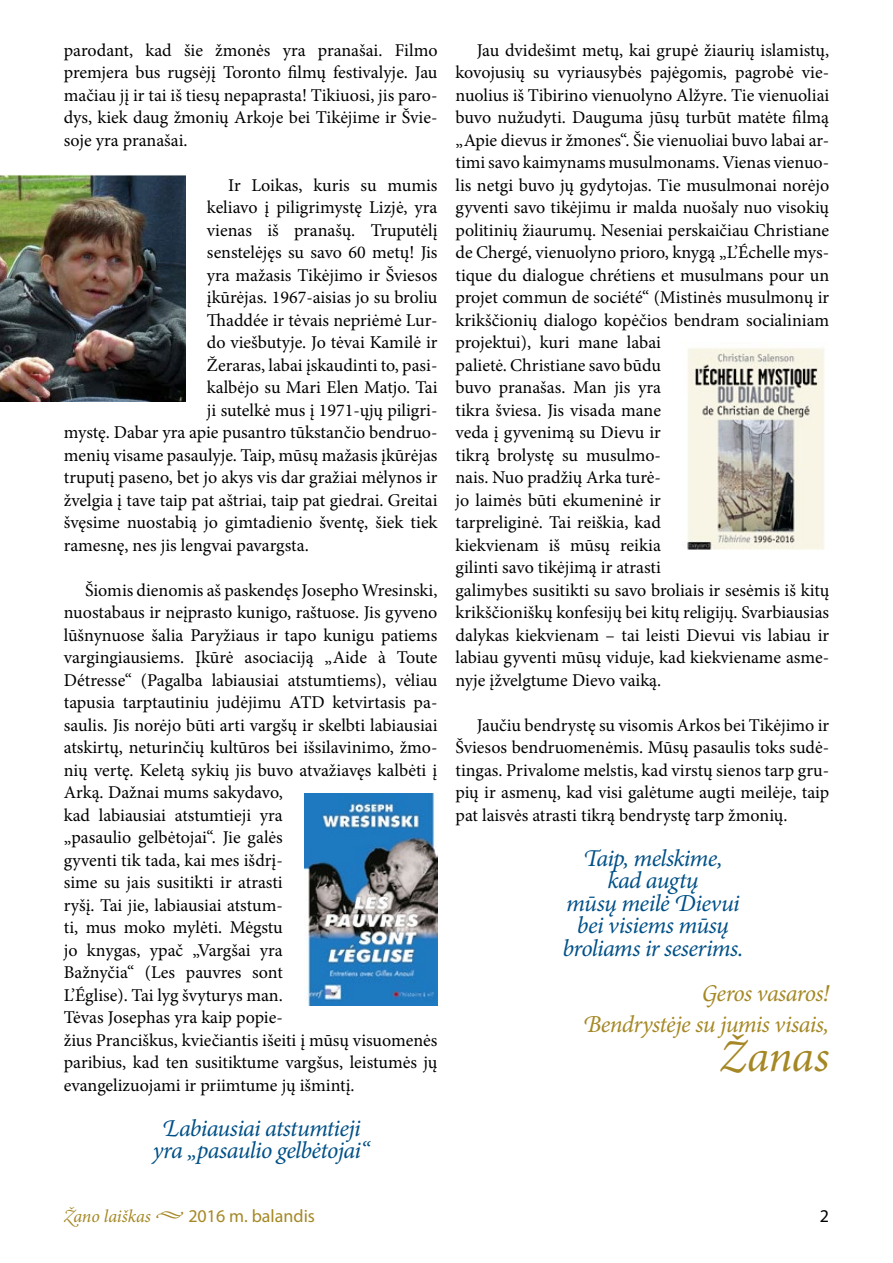
<style>
.page{position:relative;width:893px;height:1263px;background:#fff}
.page>*{position:absolute;margin:0;border:0;box-sizing:border-box;transform-origin:0 0}
.t1{font:italic 45px "Minion Pro";letter-spacing:-.005em;color:#a58825}
.t2{font:italic 24px/22.5px "Minion Pro";letter-spacing:-.025em;color:#005087;text-align:center}
.t3{font:italic 24px/31px "Minion Pro";letter-spacing:-.02em;color:#a58825;text-align:right}
.t4{font:18px/22.5px "Minion Pro";color:#000;text-align:justify}
.t5{font:18px "Myriad Pro";color:#a58825}
.t6{font:18px "Myriad Pro";color:#000}
.s1{font-family:"Adobe Garamond Pro";font-style:italic}
.s2{font-family:"Minion Pro";font-style:italic}
</style>
<div class="page">
<img style="left:687px;top:348px;width:137px;height:202px">
<img style="left:304px;top:793px;width:133px;height:213px">
<img style="left:0;top:174px;width:186px;height:228px">
<p class="t4" style="left:64px;top:39px;width:375px">parodant, kad šie žmonės yra pranašai. Filmo premjera bus rugsėjį Toronto filmų festivalyje. Jau mačiau jį ir tai iš tiesų nepaprasta! Tikiuosi, jis paro&shy;dys, kiek daug žmonių Arkoje bei Tikėjime ir Švie&shy;soje yra pranašai.</p>
<p class="t4" style="left:228px;top:174px;width:211px">Ir Loikas, kuris su mumis</p>
<p class="t4" style="left:207px;top:196px;width:232px">keliavo į piligrimystę Lizjė, yra</p>
<p class="t4" style="left:207px;top:219px;width:232px">vienas iš pranašų. Truputėlį</p>
<p class="t4" style="left:207px;top:241px;width:232px">senstelėjęs su savo 60 metų! Jis</p>
<p class="t4" style="left:207px;top:264px;width:232px">yra mažasis Tikėjimo ir Šviesos</p>
<p class="t4" style="left:207px;top:286px;width:232px">įkūrėjas. 1967-aisias jo su broliu</p>
<p class="t4" style="left:207px;top:309px;width:232px">Thaddée ir tėvais nepriėmė Lur-</p>
<p class="t4" style="left:207px;top:331px;width:232px">do viešbutyje. Jo tėvai Kamilė ir</p>
<p class="t4" style="left:207px;top:354px;width:232px">Žeraras, labai įskaudinti to, pasi-</p>
<p class="t4" style="left:207px;top:376px;width:232px">kalbėjo su Mari Elen Matjo. Tai</p>
<p class="t4" style="left:207px;top:399px;width:232px">ji sutelkė mus į 1971-ųjų piligri-</p>
<p class="t4" style="left:64px;top:421px;width:375px">mystę. Dabar yra apie pusantro tūkstančio bendruo-</p>
<p class="t4" style="left:64px;top:444px;width:375px">menių visame pasaulyje. Taip, mūsų mažasis įkūrėjas</p>
<p class="t4" style="left:64px;top:466px;width:375px">truputį paseno, bet jo akys vis dar gražiai mėlynos ir</p>
<p class="t4" style="left:64px;top:489px;width:375px">žvelgia į tave taip pat aštriai, taip pat giedrai. Greitai</p>
<p class="t4" style="left:64px;top:511px;width:375px">švęsime nuostabią jo gimtadienio šventę, šiek tiek</p>
<p class="t4" style="left:64px;top:534px;width:247px">ramesnę, nes jis lengvai pavargsta.</p>
<p class="t4" style="left:64px;top:579px;width:375px;text-align:left;text-indent:21px">Šiomis dienomis aš paskendęs Josepho Wresinski, nuostabaus ir neįprasto kunigo, raštuose. Jis gyveno lūšnynuose šalia Paryžiaus ir tapo kunigu patiems vargingiausiems. Įkūrė asociaciją „Aide à Toute Détresse“ (Pagalba labiausiai atstumtiems), vėliau tapusia tarptautiniu judėjimu ATD ketvirtasis pa&shy;saulis. Jis norėjo būti arti vargšų ir skelbti labiausiai atskirtų, neturinčių kultūros bei išsilavinimo, žmo&shy;nių vertę. Keletą sykių jis buvo atvažiavęs kalbėti į Arką. Dažnai mums sakydavo,<br>kad labiausiai atstumtieji yra<br>„pasaulio gelbėtojai“. Jie galės<br>gyventi tik tada, kai mes išdrį-<br>sime su jais susitikti ir atrasti<br>ryšį. Tai jie, labiausiai atstum-<br>ti, mus moko mylėti. Mėgstu<br>jo knygas, ypač „Vargšai yra<br>Bažnyčia“ (Les pauvres sont<br>L’Église). Tai lyg švyturys man.<br>Tėvas Josephas yra kaip popie-<br>žius Pranciškus, kviečiantis išeiti į mūsų visuomenės paribius, kad ten susitiktume vargšus, leistumės jų evangelizuojami ir priimtume jų išmintį.</p>
<h2 class="t2" style="left:153px;top:1117px;width:218px">Labiausiai atstumtieji yra „pasaulio gelbėtojai“</h2>
<p class="t4" style="left:455px;top:39px;width:375px;text-align:left;text-indent:21px">Jau dvidešimt metų, kai grupė žiaurių islamistų, kovojusių su vyriausybės pajėgomis, pagrobė vie&shy;nuolius iš Tibirino vienuolyno Alžyre. Tie vienuoliai buvo nužudyti. Dauguma jūsų turbūt matėte filmą „Apie dievus ir žmones“. Šie vienuoliai buvo labai ar&shy;timi savo kaimynams musulmonams. Vienas vienuo&shy;lis netgi buvo jų gydytojas. Tie musulmonai norėjo gyventi savo tikėjimu ir malda nuošaly nuo visokių politinių žiaurumų. Neseniai perskaičiau Christiane de Chergé, vienuolyno prioro, knygą „L’Échelle mys&shy;tique du dialogue chrétiens et musulmans pour un projet commun de société“ (Mistinės musulmonų ir krikščionių dialogo kopėčios bendram socialiniam projektui), kuri mane labai<br>palietė. Christiane savo būdu<br>buvo pranašas. Man jis yra<br>tikra šviesa. Jis visada mane<br>veda į gyvenimą su Dievu ir<br>tikrą brolystę su musulmo-<br>nais. Nuo pradžių Arka turė-<br>jo laimės būti ekumeninė ir<br>tarpreliginė. Tai reiškia, kad<br>kiekvienam iš mūsų reikia<br>gilinti savo tikėjimą ir atrasti<br>galimybes susitikti su savo broliais ir sesėmis iš kitų krikščioniškų konfesijų bei kitų religijų. Svarbiausias dalykas kiekvienam – tai leisti Dievui vis labiau ir labiau gyventi mūsų viduje, kad kiekviename asme&shy;nyje įžvelgtume Dievo vaiką.</p>
<p class="t4" style="left:455px;top:714px;width:375px;text-indent:21px">Jaučiu bendrystę su visomis Arkos bei Tikėjimo ir Šviesos bendruomenėmis. Mūsų pasaulis toks sudė&shy;tingas. Privalome melstis, kad virstų sienos tarp gru&shy;pių ir asmenų, kad visi galėtume augti meilėje, taip pat laisvės atrasti tikrą bendrystę tarp žmonių.</p>
<h2 class="t2" style="left:563px;top:847px;width:182px">Taip, melskime,<br>kad augtų<br>mūsų meilė Dievui bei visiems mūsų broliams ir seserims.</h2>
<h2 class="t3" style="left:583px;top:977px;width:248px">Geros vasaros!<br>Bendrystėje su jumis visais,</h2>
<h1 class="t1" style="left:720px;top:1026px;width:111px">Žanas</h1>
<p class="t5" style="left:64px;top:1205px;width:253px"><span class="s1">Ž</span><span class="s2">ano laiškas </span><sup>•</sup> 2016 m. balandis</p>
<p class="t6" style="left:820px;top:1205px;width:11px">2</p>
</div>
